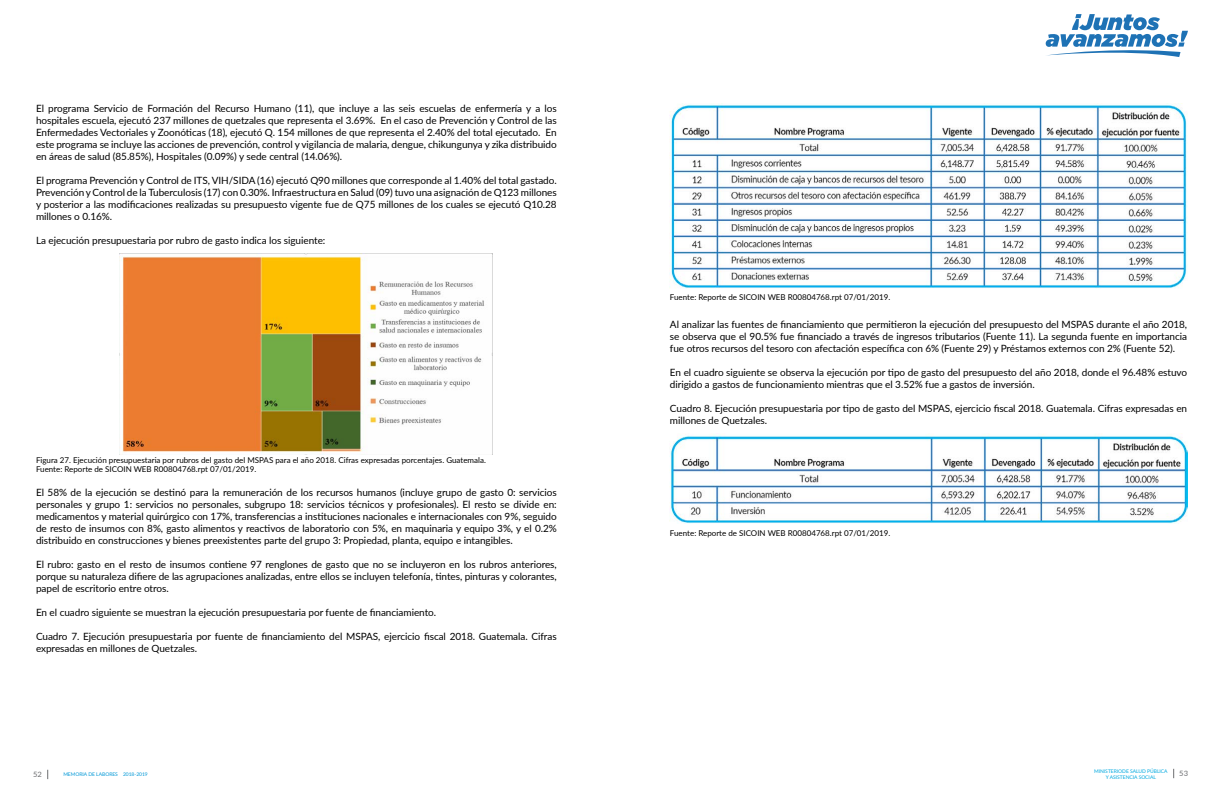
<style>
.page{position:relative;width:1224px;height:792px;background:#fff}
.page>*{position:absolute;margin:0;border:0;box-sizing:border-box;transform-origin:0 0}
.t1{font:10px/12px "Lato";letter-spacing:-.005em;color:#000;text-align:justify}
.t2{font:8px/9px "Lato";color:#000}
.t3{font:7.4px "Lato";color:#6d6e71}
.t4{font:5px "Lato";letter-spacing:-.005em;color:#00a9e0}
.t5{font:5px "Lato";letter-spacing:-.005em;color:#0098d7}
</style>
<div class="page">
<svg style="left:1045px;top:14px;width:143px;height:43px"></svg>
<img style="left:119px;top:254px;width:374px;height:200px">
<img style="left:670px;top:104px;width:517px;height:184px">
<img style="left:670px;top:434px;width:517px;height:90px">
<p class="t1" style="left:36px;top:102px;width:522px">El programa Servicio de Formación del Recurso Humano (11), que incluye a las seis escuelas de enfermería y a los hospitales escuela, ejecutó 237 millones de quetzales que representa el 3.69%. En el caso de Prevención y Control de las Enfermedades Vectoriales y Zoonóticas (18), ejecutó Q. 154 millones de que representa el 2.40% del total ejecutado. En este programa se incluye las acciones de prevención, control y vigilancia de malaria, dengue, chikungunya y zika distribuido en áreas de salud (85.85%), Hospitales (0.09%) y sede central (14.06%).</p>
<p class="t1" style="left:36px;top:174px;width:522px">El programa Prevención y Control de ITS, VIH/SIDA (16) ejecutó Q90 millones que corresponde al 1.40% del total gastado.<br>Prevención y Control de la Tuberculosis (17) con 0.30%. Infraestructura en Salud (09) tuvo una asignación de Q123 millones y posterior a las modificaciones realizadas su presupuesto vigente fue de Q75 millones de los cuales se ejecutó Q10.28 millones o 0.16%.</p>
<p class="t1" style="left:36px;top:234px;width:291px">La ejecución presupuestaria por rubro de gasto indica los siguiente:</p>
<p class="t2" style="left:36px;top:455px;width:451px">Figura 27. Ejecución presupuestaria por rubros del gasto del MSPAS para el año 2018. Cifras expresadas porcentajes. Guatemala.<br>Fuente: Reporte de SICOIN WEB R00804768.rpt 07/01/2019.</p>
<p class="t1" style="left:36px;top:486px;width:522px">El 58% de la ejecución se destinó para la remuneración de los recursos humanos (incluye grupo de gasto 0: servicios personales y grupo 1: servicios no personales, subgrupo 18: servicios técnicos y profesionales). El resto se divide en: medicamentos y material quirúrgico con 17%, transferencias a instituciones nacionales e internacionales con 9%, seguido de resto de insumos con 8%, gasto alimentos y reactivos de laboratorio con 5%, en maquinaria y equipo 3%, y el 0.2% distribuido en construcciones y bienes preexistentes parte del grupo 3: Propiedad, planta, equipo e intangibles.</p>
<p class="t1" style="left:36px;top:558px;width:522px">El rubro: gasto en el resto de insumos contiene 97 renglones de gasto que no se incluyeron en los rubros anteriores, porque su naturaleza difiere de las agrupaciones analizadas, entre ellos se incluyen telefonía, tintes, pinturas y colorantes, papel de escritorio entre otros.</p>
<p class="t1" style="left:36px;top:606px;width:402px">En el cuadro siguiente se muestran la ejecución presupuestaria por fuente de financiamiento.</p>
<p class="t1" style="left:36px;top:630px;width:522px">Cuadro 7. Ejecución presupuestaria por fuente de financiamiento del MSPAS, ejercicio fiscal 2018. Guatemala. Cifras expresadas en millones de Quetzales.</p>
<p class="t2" style="left:670px;top:292px;width:222px">Fuente: Reporte de SICOIN WEB R00804768.rpt 07/01/2019.</p>
<p class="t1" style="left:670px;top:318px;width:519px">Al analizar las fuentes de financiamiento que permitieron la ejecución del presupuesto del MSPAS durante el año 2018, se observa que el 90.5% fue financiado a través de ingresos tributarios (Fuente 11). La segunda fuente en importancia fue otros recursos del tesoro con afectación específica con 6% (Fuente 29) y Préstamos externos con 2% (Fuente 52).</p>
<p class="t1" style="left:670px;top:366px;width:519px">En el cuadro siguiente se observa la ejecución por tipo de gasto del presupuesto del año 2018, donde el 96.48% estuvo dirigido a gastos de funcionamiento mientras que el 3.52% fue a gastos de inversión.</p>
<p class="t1" style="left:670px;top:402px;width:519px">Cuadro 8. Ejecución presupuestaria por tipo de gasto del MSPAS, ejercicio fiscal 2018. Guatemala. Cifras expresadas en millones de Quetzales.</p>
<p class="t2" style="left:670px;top:528px;width:222px">Fuente: Reporte de SICOIN WEB R00804768.rpt 07/01/2019.</p>
<p class="t4" style="left:1094px;top:767px;width:75px">MINISTERIODE SALUD PÚBLICA</p>
<p class="t3" style="left:33px;top:769px;width:10px">52</p>
<p class="t4" style="left:1106px;top:773px;width:52px">Y ASISTENCIA SOCIAL</p>
<p class="t5" style="left:63px;top:771px;width:86px">MEMORIA DE LABORES 2018-2019</p>
<p class="t3" style="left:1179px;top:768px;width:10px">53</p>
</div>
